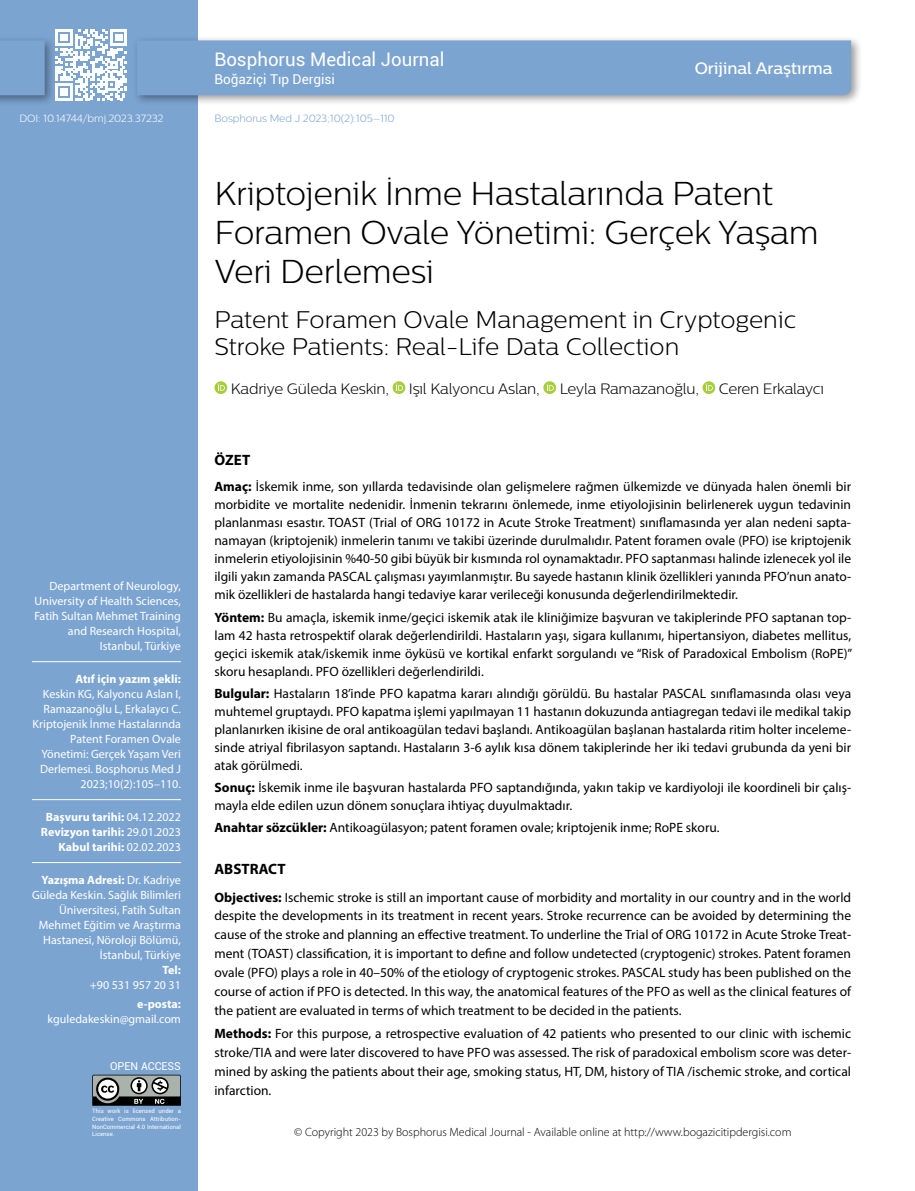
<style>
.page{position:relative;width:915px;height:1191px;background:#fff}
.page>*{position:absolute;margin:0;border:0;box-sizing:border-box;transform-origin:0 0}
.t1{font:300 33px/39px "Centrale Sans";letter-spacing:-.01em;color:#000}
.t2{font:300 24px/27px "Centrale Sans";color:#000}
.t3{font:18.6px "Roboto";color:#fff}
.t4{font:500 16.5px "Centrale Sans";color:#fff}
.t5{font:300 15px "Centrale Sans";letter-spacing:-.015em;color:#000}
.t6{font:700 15px "Myriad Pro";color:#000}
.t7{font:13.5px/18px "Myriad Pro";color:#000;text-align:justify}
.t8{font:13.5px "Roboto";color:#fff}
.t9{font:12px/15px "Myriad Pro";color:#fff;text-align:right}
.t10{font:700 12px/15px "Myriad Pro";color:#fff;text-align:right}
.t11{font:300 12px "Myriad Pro";color:#000}
.t12{font:10.95px "Roboto";color:#fff}
.t13{font:300 10.5px "Centrale Sans";letter-spacing:-.01em;color:#7ca4d1}
.t14{font:300 10.5px "Centrale Sans";letter-spacing:-.01em;color:#fff}
.t15{font:6px/7.5px "Roboto";color:#fff;text-align:justify}
.s1{font-weight:400}
.s2{font-weight:700}
</style>
<div class="page">
<div style="left:0;top:0;width:198px;height:1191px;background:#7ca4d1"></div>
<svg style="left:214px;top:381px;width:13px;height:13px"></svg>
<svg style="left:218px;top:383px;width:7px;height:7px"></svg>
<svg style="left:392px;top:381px;width:13px;height:13px"></svg>
<svg style="left:396px;top:383px;width:7px;height:7px"></svg>
<svg style="left:543px;top:381px;width:13px;height:13px"></svg>
<svg style="left:546px;top:383px;width:7px;height:7px"></svg>
<svg style="left:702px;top:381px;width:13px;height:13px"></svg>
<svg style="left:705px;top:383px;width:7px;height:7px"></svg>
<div style="left:132px;top:35px;width:730px;height:72px;background:#000;opacity:.4"></div>
<div style="left:137px;top:40px;width:713px;height:55px;background:#7ca4d1"></div>
<svg style="left:56px;top:29px;width:71px;height:71px"></svg>
<div style="left:0;top:35px;width:56px;height:72px;background:#000;opacity:.4"></div>
<svg style="left:0;top:40px;width:45px;height:55px"></svg>
<svg style="left:92px;top:1074px;width:89px;height:32px;background:#717574"></svg>
<hr style="left:32px;top:661px;width:149px;height:1px;background:#fff">
<hr style="left:32px;top:862px;width:149px;height:1px;background:#fff">
<hr style="left:32px;top:799px;width:149px;height:1px;background:#fff">
<p class="t14" style="left:19px;top:113px;width:145px">DOI: 10.14744/bmj.2023.37232</p>
<p class="t9" style="left:34px;top:578px;width:148px">Department of Neurology,<br>University of Health Sciences,<br>Fatih Sultan Mehmet Training and Research Hospital,<br>Istanbul, Türkiye</p>
<p class="t10" style="left:75px;top:670px;width:107px">Atıf için yazım şekli:</p>
<p class="t9" style="left:33px;top:686px;width:150px">Keskin KG, Kalyoncu Aslan I,<br>Ramazanoğlu L, Erkalaycı C.<br>Kriptojenik İnme Hastalarında<br>Patent Foramen Ovale<br>Yönetimi: Gerçek Yaşam Veri<br>Derlemesi. Bosphorus Med J<br>2023;10(2):105–110.</p>
<p class="t10" style="left:41px;top:808px;width:141px">Başvuru tarihi: <span class="s1">04.12.2022<br></span>Revizyon tarihi: <span class="s1">29.01.2023<br></span>Kabul tarihi: <span class="s1">02.02.2023</span></p>
<p class="t9" style="left:32px;top:872px;width:150px"><span class="s2">Yazışma Adresi:</span> Dr. Kadriye<br>Güleda Keskin. Sağlık Bilimleri<br>Üniversitesi, Fatih Sultan<br>Mehmet Eğitim ve Araştırma<br>Hastanesi, Nöroloji Bölümü,<br>İstanbul, Türkiye</p>
<p class="t10" style="left:162px;top:961px;width:20px">Tel:</p>
<p class="t9" style="left:90px;top:977px;width:93px">+90 531 957 20 31</p>
<p class="t10" style="left:137px;top:996px;width:45px">e-posta:</p>
<p class="t9" style="left:48px;top:1011px;width:135px">kguledakeskin@gmail.com</p>
<p class="t12" style="left:110px;top:1058px;width:72px">OPEN ACCESS</p>
<p class="t15" style="left:92px;top:1107px;width:90px">This work is licensed under a Creative Commons Attribution-NonCommercial 4.0 International License.</p>
<h3 class="t3" style="left:214px;top:46px;width:231px">Bosphorus Medical Journal</h3>
<p class="t8" style="left:214px;top:70px;width:122px">Boğaziçi Tıp Dergisi</p>
<p class="t13" style="left:214px;top:113px;width:182px">Bosphorus Med J 2023;10(2):105–110</p>
<p class="t4" style="left:694px;top:58px;width:139px">Orijinal Araştırma</p>
<h1 class="t1" style="left:214px;top:173px;width:605px">Kriptojenik İnme Hastalarında Patent<br>Foramen Ovale Yönetimi: Gerçek Yaşam<br>Veri Derlemesi</h1>
<h2 class="t2" style="left:214px;top:305px;width:583px">Patent Foramen Ovale Management in Cryptogenic<br>Stroke Patients: Real-Life Data Collection</h2>
<p class="t5" style="left:231px;top:380px;width:160px">Kadriye Güleda Keskin,</p>
<p class="t5" style="left:409px;top:380px;width:132px">Işıl Kalyoncu Aslan,</p>
<p class="t5" style="left:559px;top:380px;width:141px">Leyla Ramazanoğlu,</p>
<p class="t5" style="left:718px;top:380px;width:107px">Ceren Erkalaycı</p>
<p class="t6" style="left:214px;top:450px;width:37px">ÖZET</p>
<p class="t7" style="left:214px;top:477px;width:638px"><span class="s2">Amaç:</span> İskemik inme, son yıllarda tedavisinde olan gelişmelere rağmen ülkemizde ve dünyada halen önemli bir morbidite ve mortalite nedenidir. İnmenin tekrarını önlemede, inme etiyolojisinin belirlenerek uygun tedavinin planlanması esastır. TOAST (Trial of ORG 10172 in Acute Stroke Treatment) sınıflamasında yer alan nedeni sapta&shy;namayan (kriptojenik) inmelerin tanımı ve takibi üzerinde durulmalıdır. Patent foramen ovale (PFO) ise kriptojenik inmelerin etiyolojisinin %40-50 gibi büyük bir kısmında rol oynamaktadır. PFO saptanması halinde izlenecek yol ile ilgili yakın zamanda PASCAL çalışması yayımlanmıştır. Bu sayede hastanın klinik özellikleri yanında PFO’nun anato&shy;mik özellikleri de hastalarda hangi tedaviye karar verileceği konusunda değerlendirilmektedir.</p>
<p class="t7" style="left:214px;top:608px;width:639px"><span class="s2">Yöntem:</span> Bu amaçla, iskemik inme/geçici iskemik atak ile kliniğimize başvuran ve takiplerinde PFO saptanan top&shy;lam 42 hasta retrospektif olarak değerlendirildi. Hastaların yaşı, sigara kullanımı, hipertansiyon, diabetes mellitus, geçici iskemik atak/iskemik inme öyküsü ve kortikal enfarkt sorgulandı ve “Risk of Paradoxical Embolism (RoPE)” skoru hesaplandı. PFO özellikleri değerlendirildi.</p>
<p class="t7" style="left:214px;top:684px;width:638px"><span class="s2">Bulgular:</span> Hastaların 18’inde PFO kapatma kararı alındığı görüldü. Bu hastalar PASCAL sınıflamasında olası veya muhtemel gruptaydı. PFO kapatma işlemi yapılmayan 11 hastanın dokuzunda antiagregan tedavi ile medikal takip planlanırken ikisine de oral antikoagülan tedavi başlandı. Antikoagülan başlanan hastalarda ritim holter inceleme&shy;sinde atriyal fibrilasyon saptandı. Hastaların 3-6 aylık kısa dönem takiplerinde her iki tedavi grubunda da yeni bir atak görülmedi.</p>
<p class="t7" style="left:214px;top:778px;width:638px"><span class="s2">Sonuç:</span> İskemik inme ile başvuran hastalarda PFO saptandığında, yakın takip ve kardiyoloji ile koordineli bir çalış&shy;mayla elde edilen uzun dönem sonuçlara ihtiyaç duyulmaktadır.</p>
<p class="t7" style="left:214px;top:818px;width:506px"><span class="s2">Anahtar sözcükler:</span> Antikoagülasyon; patent foramen ovale; kriptojenik inme; RoPE skoru.</p>
<p class="t6" style="left:214px;top:859px;width:73px">ABSTRACT</p>
<p class="t7" style="left:214px;top:887px;width:638px;line-height:18.9px"><span class="s2">Objectives:</span> Ischemic stroke is still an important cause of morbidity and mortality in our country and in the world despite the developments in its treatment in recent years. Stroke recurrence can be avoided by determining the cause of the stroke and planning an effective treatment. To underline the Trial of ORG 10172 in Acute Stroke Treat&shy;ment (TOAST) classification, it is important to define and follow undetected (cryptogenic) strokes. Patent foramen ovale (PFO) plays a role in 40–50% of the etiology of cryptogenic strokes. PASCAL study has been published on the course of action if PFO is detected. In this way, the anatomical features of the PFO as well as the clinical features of the patient are evaluated in terms of which treatment to be decided in the patients.</p>
<p class="t7" style="left:214px;top:1023px;width:638px;line-height:18.9px"><span class="s2">Methods:</span> For this purpose, a retrospective evaluation of 42 patients who presented to our clinic with ischemic stroke/TIA and were later discovered to have PFO was assessed. The risk of paradoxical embolism score was deter&shy;mined by asking the patients about their age, smoking status, HT, DM, history of TIA /ischemic stroke, and cortical infarction.</p>
<p class="t11" style="left:294px;top:1125px;width:498px">© Copyright 2023 by Bosphorus Medical Journal - Available online at http://www.bogazicitipdergisi.com</p>
</div>
